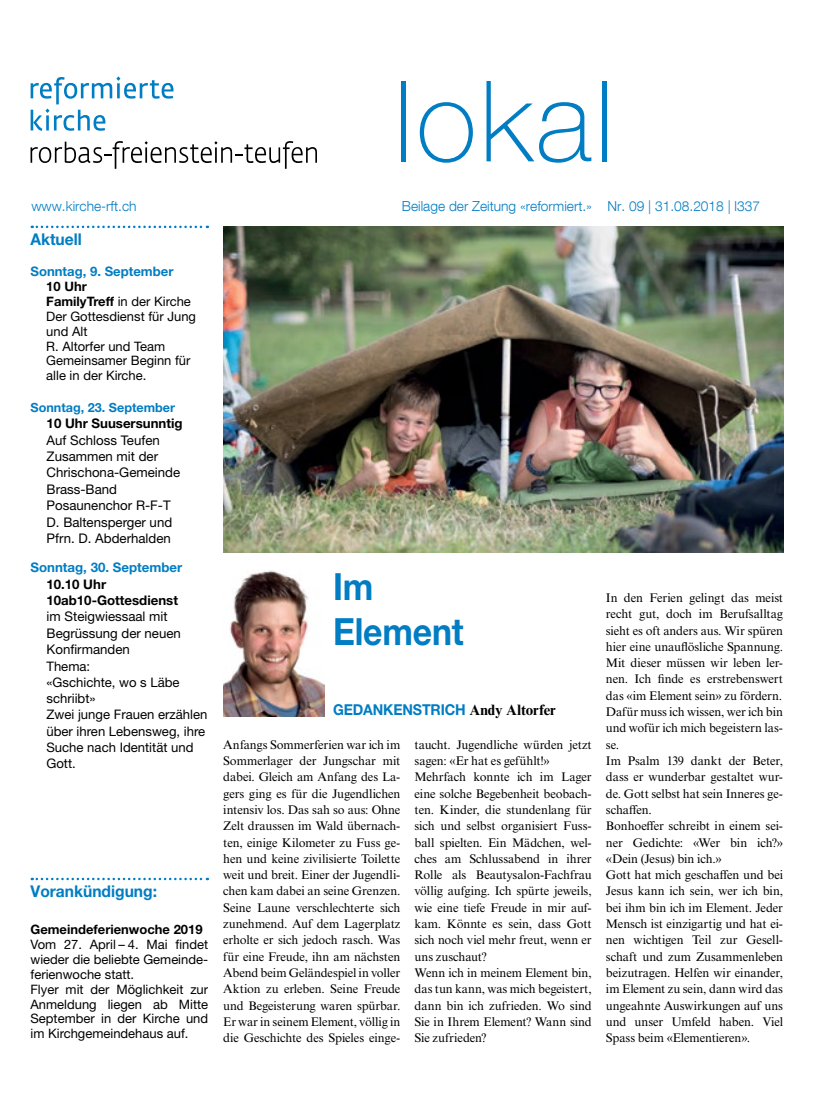
<style>
.page{position:relative;width:815px;height:1106px;background:#fff}
.page>*{position:absolute;margin:0;border:0;box-sizing:border-box;transform-origin:0 0}
.t1{font:100 112.5px "Helvetica Neue LT Pro";letter-spacing:.03em;color:#007dc3}
.t2{font:700 37.5px/45px "Helvetica Neue LT Pro";letter-spacing:-.005em;color:#007dc3;scale:.9 1}
.t3{font:700 16.25px "Helvetica Neue LT Pro";color:#007dc3;scale:.96 1}
.t4{font:700 15px "Helvetica Neue LT Pro";letter-spacing:-.01em;color:#007dc3;scale:.95 1}
.t5{font:300 13.75px "Helvetica Neue LT Com";color:#007dc3}
.t6{font:13.25px/16.4px "Helvetica Neue LT Pro";color:#000}
.t7{font:700 13.25px/16.4px "Helvetica Neue LT Pro";color:#000}
.t8{font:700 13.25px "Helvetica Neue LT Pro";color:#007dc3}
.t9{font:13.12px/16.2px "Helvetica Neue LT Pro";color:#000}
.t10{font:700 13.12px "Helvetica Neue LT Pro";color:#007dc3}
.t11{font:13px/14.9px "Helvetica Neue LT Pro";color:#000}
.t12{font:700 13px "Helvetica Neue LT Pro";color:#000}
.t13{font:700 12.62px "Helvetica Neue LT Pro";color:#007dc3}
.t14{font:12.5px/16.2px "Times NRMT Pro";letter-spacing:-.005em;color:#000}
.s1{font-weight:700}
.s2{font-family:"Times NRMT Pro";color:#000}
</style>
<div class="page">
<img style="left:223px;top:227px;width:560px;height:326px">
<img style="left:223px;top:570px;width:102px;height:146px">
<svg style="left:31px;top:76px;width:143px;height:55px"></svg>
<svg style="left:31px;top:141px;width:286px;height:28px"></svg>
<svg style="left:32px;top:226px;width:176px;height:2px"></svg>
<svg style="left:32px;top:877px;width:176px;height:3px"></svg>
<p class="t5" style="left:31px;top:197px;width:107px">www.kirche-rft.ch</p>
<h3 class="t3" style="left:31px;top:229px;width:55px">Aktuell</h3>
<p class="t10" style="left:31px;top:263px;width:144px">Sonntag, 9. September</p>
<p class="t11" style="left:46px;top:279px;width:151px"><span class="s1">10 Uhr<br>FamilyTreff</span> in der Kirche<br>Der Gottesdienst für Jung und Alt<br>R. Altorfer und Team<br>Gemeinsamer Beginn für alle in der Kirche.</p>
<p class="t13" style="left:31px;top:399px;width:146px">Sonntag, 23. September</p>
<p class="t7" style="left:47px;top:415px;width:138px">10 Uhr Suusersunntig</p>
<p class="t6" style="left:47px;top:431px;width:135px">Auf Schloss Teufen<br>Zusammen mit der<br>Chrischona-Gemeinde<br>Brass-Band<br>Posaunenchor R-F-T<br>D. Baltensperger und<br>Pfrn. D. Abderhalden</p>
<p class="t8" style="left:31px;top:559px;width:153px">Sonntag, 30. September</p>
<p class="t7" style="left:46px;top:575px;width:133px">10.10 Uhr<br>10ab10-Gottesdienst</p>
<p class="t6" style="left:47px;top:608px;width:136px">im Steigwiessaal mit<br>Begrüssung der neuen<br>Konfirmanden</p>
<p class="t9" style="left:46px;top:657px;width:162px">Thema:<br>«Gschichte, wo s Läbe schriibt»<br>Zwei junge Frauen erzählen über ihren Lebensweg, ihre<br>Suche nach Identität und<br>Gott.</p>
<h3 class="t3" style="left:31px;top:880px;width:133px">Vorankündigung:</h3>
<p class="t12" style="left:31px;top:921px;width:174px">Gemeindeferienwoche 2019</p>
<p class="t11" style="left:31px;top:936px;width:179px">Vom 27. April – 4. Mai findet wieder die beliebte Gemeinde&shy;ferienwoche statt.<br>Flyer mit der Möglichkeit zur<br>Anmeldung liegen ab Mitte<br>September in der Kirche und im Kirchgemeindehaus auf.</p>
<h1 class="t1" style="left:394px;top:55px;width:222px">lokal</h1>
<p class="t5" style="left:402px;top:197px;width:360px">Beilage der Zeitung «reformiert.» Nr. 09 | 31.08.2018 | l337</p>
<h2 class="t2" style="left:333px;top:562px;width:147px">Im<br>Element</h2>
<p class="t4" style="left:333px;top:700px;width:236px">GEDANKENSTRICH <span class="s2">Andy Altorfer</span></p>
<p class="t14" style="left:415px;top:737px;width:179px">taucht. Jugendliche würden jetzt sagen: «Er hat es gefühlt!»<br>Mehrfach konnte ich im Lager eine solche Begebenheit beobach&shy;ten. Kinder, die stundenlang für sich und selbst organisiert Fuss&shy;ball spielten. Ein Mädchen, wel&shy;ches am Schlussabend in ihrer<br>Rolle als Beautysalon-Fachfrau völlig aufging. Ich spürte jeweils, wie eine tiefe Freude in mir auf&shy;kam. Könnte es sein, dass Gott sich noch viel mehr freut, wenn er uns zuschaut?<br>Wenn ich in meinem Element bin, das tun kann, was mich begeistert, dann bin ich zufrieden. Wo sind<br>Sie in Ihrem Element? Wann sind<br>Sie zufrieden?</p>
<p class="t14" style="left:223px;top:737px;width:179px;text-align:justify">Anfangs Sommerferien war ich im Sommerlager der Jungschar mit dabei. Gleich am Anfang des La&shy;gers ging es für die Jugendlichen intensiv los. Das sah so aus: Ohne Zelt draussen im Wald übernach&shy;ten, einige Kilometer zu Fuss ge&shy;hen und keine zivilisierte Toilette weit und breit. Einer der Jugendli&shy;chen kam dabei an seine Grenzen.<br>Seine Laune verschlechterte sich zunehmend. Auf dem Lagerplatz erholte er sich jedoch rasch. Was für eine Freude, ihn am nächsten Abend beim Geländespiel in voller Aktion zu erleben. Seine Freude und Begeisterung waren spürbar.<br>Er war in seinem Element, völlig in die Geschichte des Spieles einge-</p>
<p class="t14" style="left:606px;top:590px;width:179px">In den Ferien gelingt das meist recht gut, doch im Berufsalltag sieht es oft anders aus. Wir spüren hier eine unauflösliche Spannung.<br>Mit dieser müssen wir leben ler&shy;nen. Ich finde es erstrebenswert das «im Element sein» zu fördern.<br>Dafür muss ich wissen, wer ich bin und wofür ich mich begeistern las&shy;se.<br>Im Psalm 139 dankt der Beter, dass er wunderbar gestaltet wur&shy;de. Gott selbst hat sein Inneres ge&shy;schaffen.<br>Bonhoeffer schreibt in einem sei&shy;ner Gedichte: «Wer bin ich?» «Dein (Jesus) bin ich.»<br>Gott hat mich geschaffen und bei<br>Jesus kann ich sein, wer ich bin, bei ihm bin ich im Element. Jeder<br>Mensch ist einzigartig und hat ei&shy;nen wichtigen Teil zur Gesell&shy;schaft und zum Zusammenleben beizutragen. Helfen wir einander, im Element zu sein, dann wird das ungeahnte Auswirkungen auf uns und unser Umfeld haben. Viel<br>Spass beim «Elementieren».</p>
</div>
